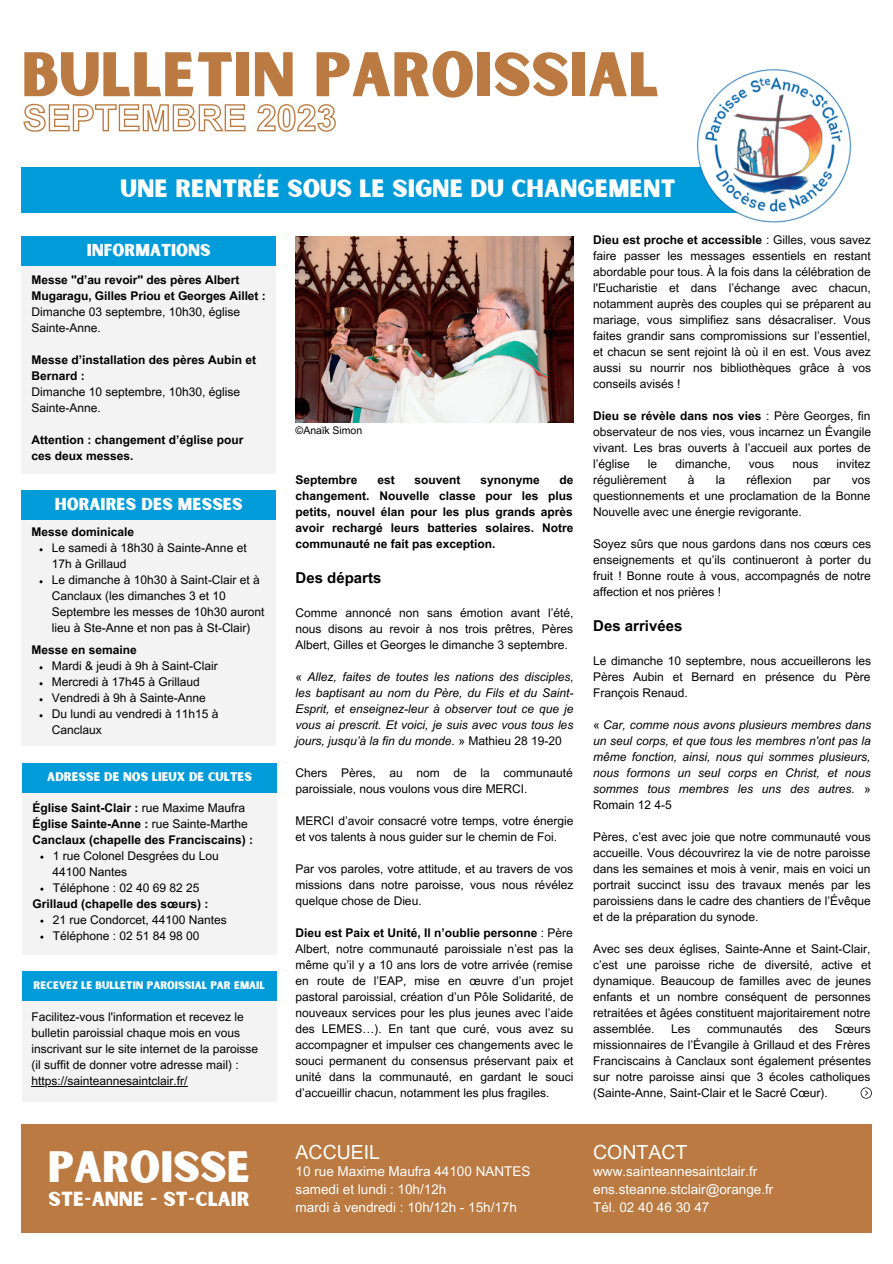
<style>
.page{position:relative;width:893px;height:1264px;background:#fff}
.page>*{position:absolute;margin:0;border:0;box-sizing:border-box;transform-origin:0 0}
.t1{font:60px "Sunborn Sans One";color:#ba7a41}
.t2{font:42px "Sunborn Sans One";color:#fff}
.t3{font:24px "Sunborn Sans One";color:#fff}
.t4{font:19.5px "Sunborn Sans One";color:#fff}
.t5{font:19.5px "Arial MT Pro";color:#fff}
.t6{font:16.5px "Sunborn Sans One";color:#fff}
.t7{font:700 15px "Arial MT Pro";color:#000}
.t8{font:13.5px "Arial MT Pro";color:#fff}
.t9{font:12px/16px "Arial MT Pro";color:#000;text-align:justify}
.t10{font:700 12px/16px "Arial MT Pro";color:#000}
.t11{font:italic 12px/16px "Arial MT Pro";color:#000;text-align:justify}
.t12{font:12px "Sunborn Sans One";color:#fff}
.t13{font:10.5px "Sunborn Sans One";color:#fff}
.t14{font:10.5px "Arial MT Pro";color:#000}
.s1{font-weight:400}
.s2{font-style:normal}
.s3{font-weight:700}
</style>
<div class="page">
<div style="left:21px;top:1124px;width:850px;height:108px;background:#ba7a41"></div>
<div style="left:21px;top:167px;width:753px;height:46px;background:#009cd9"></div>
<img style="left:696px;top:69px;width:156px;height:154px">
<div style="left:21px;top:236px;width:255px;height:30px;background:#009cd9"></div>
<div style="left:21px;top:266px;width:255px;height:207px;background:#f3f3f3"></div>
<div style="left:21px;top:520px;width:255px;height:226px;background:#f3f3f3"></div>
<div style="left:21px;top:490px;width:255px;height:30px;background:#009cd9"></div>
<div style="left:22px;top:1001px;width:254px;height:99px;background:#f3f3f3"></div>
<div style="left:22px;top:971px;width:254px;height:30px;background:#009cd9"></div>
<hr style="left:32px;top:1085px;width:155px;height:1px;background:#000">
<div style="left:22px;top:793px;width:255px;height:161px;background:#f3f3f3"></div>
<div style="left:22px;top:763px;width:255px;height:30px;background:#009cd9"></div>
<svg style="left:23px;top:103px;width:313px;height:29px"></svg>
<svg style="left:860px;top:1087px;width:11px;height:11px"></svg>
<img style="left:295px;top:236px;width:278px;height:186px">
<p class="t1" style="left:21px;top:36px;width:639px">BULLETIN PAROISSIAL</p>
<p class="t3" style="left:121px;top:172px;width:556px">UNE RENTRÉE SOUS LE SIGNE DU CHANGEMENT</p>
<p class="t6" style="left:87px;top:239px;width:125px">INFORMATIONS</p>
<p class="t10" style="left:32px;top:273px;width:236px">Messe "d’au revoir" des pères Albert<br>Mugaragu, Gilles Priou et Georges Aillet :</p>
<p class="t9" style="left:32px;top:305px;width:210px">Dimanche 03 septembre, 10h30, église<br>Sainte-Anne.</p>
<p class="t10" style="left:32px;top:353px;width:226px">Messe d’installation des pères Aubin et<br>Bernard :</p>
<p class="t9" style="left:32px;top:385px;width:210px">Dimanche 10 septembre, 10h30, église<br>Sainte-Anne.</p>
<p class="t10" style="left:32px;top:433px;width:213px">Attention : changement d’église pour ces deux messes.</p>
<p class="t6" style="left:55px;top:493px;width:189px">HORAIRES DES MESSES</p>
<p class="t9" style="left:52px;top:541px;width:196px">Le samedi à 18h30 à Sainte-Anne et<br>17h à Grillaud</p>
<p class="t9" style="left:52px;top:573px;width:214px;text-align:left">Le dimanche à 10h30 à Saint-Clair et à Canclaux (les dimanches 3 et 10<br>Septembre les messes de 10h30 auront lieu à Ste-Anne et non pas à St-Clair)</p>
<p class="t9" style="left:52px;top:659px;width:167px">Mardi &amp; jeudi à 9h à Saint-Clair</p>
<p class="t9" style="left:52px;top:675px;width:149px">Mercredi à 17h45 à Grillaud</p>
<p class="t9" style="left:52px;top:691px;width:155px">Vendredi à 9h à Sainte-Anne</p>
<p class="t9" style="left:52px;top:707px;width:168px">Du lundi au vendredi à 11h15 à<br>Canclaux</p>
<p class="t10" style="left:32px;top:525px;width:104px">Messe dominicale</p>
<p class="t10" style="left:32px;top:643px;width:107px">Messe en semaine</p>
<p class="t12" style="left:47px;top:769px;width:206px">ADRESSE DE NOS LIEUX DE CULTES</p>
<p class="t10" style="left:32px;top:801px;width:214px">Église Saint-Clair : <span class="s1">rue Maxime Maufra</span></p>
<p class="t10" style="left:32px;top:817px;width:217px">Église Sainte-Anne : <span class="s1">rue Sainte-Marthe</span></p>
<p class="t10" style="left:32px;top:833px;width:222px">Canclaux (chapelle des Franciscains) :</p>
<p class="t9" style="left:52px;top:864px;width:76px">44100 Nantes</p>
<p class="t10" style="left:32px;top:896px;width:177px">Grillaud (chapelle des sœurs) :</p>
<p class="t9" style="left:53px;top:848px;width:167px">1 rue Colonel Desgrées du Lou</p>
<p class="t9" style="left:53px;top:880px;width:148px">Téléphone : 02 40 69 82 25</p>
<p class="t9" style="left:53px;top:912px;width:175px">21 rue Condorcet, 44100 Nantes</p>
<p class="t9" style="left:53px;top:928px;width:148px">Téléphone : 02 51 84 98 00</p>
<p class="t13" style="left:33px;top:978px;width:233px">RECEVEZ LE BULLETIN PAROISSIAL PAR EMAIL</p>
<p class="t9" style="left:32px;top:1010px;width:228px;text-align:left">Facilitez-vous l'information et recevez le bulletin paroissial chaque mois en vous inscrivant sur le site internet de la paroisse (il suffit de donner votre adresse mail) : https://sainteannesaintclair.fr/</p>
<p class="t2" style="left:48px;top:1140px;width:204px">PAROISSE</p>
<p class="t4" style="left:49px;top:1186px;width:202px">STE-ANNE - ST-CLAIR</p>
<p class="t14" style="left:295px;top:426px;width:68px">©Anaïk Simon</p>
<p class="t10" style="left:295px;top:473px;width:63px">Septembre</p>
<p class="t10" style="left:377px;top:473px;width:19px">est</p>
<p class="t10" style="left:414px;top:473px;width:47px">souvent</p>
<p class="t10" style="left:480px;top:473px;width:61px">synonyme</p>
<p class="t10" style="left:295px;top:473px;width:279px;text-align:justify;text-indent:264px">de changement. Nouvelle classe pour les plus petits, nouvel élan pour les plus grands après avoir rechargé leurs batteries solaires. Notre communauté ne fait pas exception.</p>
<p class="t7" style="left:295px;top:572px;width:87px">Des départs</p>
<p class="t9" style="left:295px;top:606px;width:279px">Comme annoncé non sans émotion avant l’été, nous disons au revoir à nos trois prêtres, Pères Albert, Gilles et Georges le dimanche 3 septembre.</p>
<p class="t11" style="left:295px;top:670px;width:279px"><span class="s2">«</span> Allez, faites de toutes les nations des disciples, les baptisant au nom du Père, du Fils et du Saint-Esprit, et enseignez-leur à observer tout ce que je vous ai prescrit. Et voici, je suis avec vous tous les jours, jusqu’à la fin du monde. <span class="s2">» Mathieu 28 19-20</span></p>
<p class="t9" style="left:295px;top:766px;width:279px">Chers Pères, au nom de la communauté paroissiale, nous voulons vous dire MERCI.</p>
<p class="t9" style="left:295px;top:814px;width:279px">MERCI d’avoir consacré votre temps, votre énergie et vos talents à nous guider sur le chemin de Foi.</p>
<p class="t9" style="left:295px;top:862px;width:279px">Par vos paroles, votre attitude, et au travers de vos missions dans notre paroisse, vous nous révélez quelque chose de Dieu.</p>
<p class="t9" style="left:295px;top:926px;width:279px"><span class="s3">Dieu est Paix et Unité, Il n’oublie personne</span> : Père Albert, notre communauté paroissiale n’est pas la même qu’il y a 10 ans lors de votre arrivée (remise en route de l’EAP, mise en œuvre d’un projet pastoral paroissial, création d’un Pôle Solidarité, de nouveaux services pour les plus jeunes avec l’aide des LEMES…). En tant que curé, vous avez su accompagner et impulser ces changements avec le souci permanent du consensus préservant paix et unité dans la communauté, en gardant le souci d’accueillir chacun, notamment les plus fragiles.</p>
<p class="t9" style="left:593px;top:233px;width:279px"><span class="s3">Dieu est proche et accessible</span> : Gilles, vous savez faire passer les messages essentiels en restant abordable pour tous. À la fois dans la célébration de l'Eucharistie et dans l’échange avec chacun, notamment auprès des couples qui se préparent au mariage, vous simplifiez sans désacraliser. Vous faites grandir sans compromissions sur l’essentiel, et chacun se sent rejoint là où il en est. Vous avez aussi su nourrir nos bibliothèques grâce à vos conseils avisés !</p>
<p class="t9" style="left:593px;top:409px;width:279px"><span class="s3">Dieu se révèle dans nos vies</span> : Père Georges, fin observateur de nos vies, vous incarnez un Évangile vivant. Les bras ouverts à l’accueil aux portes de l’église</p>
<p class="t9" style="left:648px;top:457px;width:11px">le</p>
<p class="t9" style="left:675px;top:457px;width:57px">dimanche,</p>
<p class="t9" style="left:748px;top:457px;width:27px">vous</p>
<p class="t9" style="left:792px;top:457px;width:27px">nous</p>
<p class="t9" style="left:836px;top:457px;width:35px">invitez</p>
<p class="t9" style="left:593px;top:473px;width:75px">régulièrement</p>
<p class="t9" style="left:687px;top:473px;width:8px">à</p>
<p class="t9" style="left:715px;top:473px;width:11px">la</p>
<p class="t9" style="left:746px;top:473px;width:47px">réflexion</p>
<p class="t9" style="left:813px;top:473px;width:19px">par</p>
<p class="t9" style="left:593px;top:473px;width:279px;text-indent:259px">vos questionnements et une proclamation de la Bonne Nouvelle avec une énergie revigorante.</p>
<p class="t9" style="left:593px;top:537px;width:279px">Soyez sûrs que nous gardons dans nos cœurs ces enseignements et qu’ils continueront à porter du fruit ! Bonne route à vous, accompagnés de notre affection et nos prières !</p>
<p class="t7" style="left:593px;top:620px;width:91px">Des arrivées</p>
<p class="t9" style="left:593px;top:654px;width:279px">Le dimanche 10 septembre, nous accueillerons les Pères Aubin et Bernard en présence du Père François Renaud.</p>
<p class="t11" style="left:593px;top:718px;width:279px"><span class="s2">«</span> Car, comme nous avons plusieurs membres dans un seul corps, et que tous les membres n'ont pas la même fonction, ainsi, nous qui sommes plusieurs, nous formons un seul corps en Christ, et nous sommes tous membres les uns des autres. <span class="s2">» Romain 12 4-5</span></p>
<p class="t9" style="left:593px;top:830px;width:279px">Pères, c’est avec joie que notre communauté vous accueille. Vous découvrirez la vie de notre paroisse dans les semaines et mois à venir, mais en voici un portrait succinct issu des travaux menés par les paroissiens dans le cadre des chantiers de l’Évêque et de la préparation du synode.</p>
<p class="t9" style="left:593px;top:942px;width:279px">Avec ses deux églises, Sainte-Anne et Saint-Clair, c’est une paroisse riche de diversité, active et dynamique. Beaucoup de familles avec de jeunes enfants et un nombre conséquent de personnes retraitées et âgées constituent majoritairement notre assemblée.</p>
<p class="t9" style="left:593px;top:1022px;width:279px;text-indent:242px">Sœurs missionnaires de l’Évangile à Grillaud et des Frères Franciscains à Canclaux sont également présentes sur notre paroisse ainsi que 3 écoles catholiques (Sainte-Anne, Saint-Clair et le Sacré Cœur).</p>
<p class="t9" style="left:671px;top:1022px;width:21px">Les</p>
<p class="t9" style="left:707px;top:1022px;width:77px">communautés</p>
<p class="t9" style="left:798px;top:1022px;width:21px">des</p>
<p class="t5" style="left:295px;top:1144px;width:86px">ACCUEIL</p>
<p class="t8" style="left:295px;top:1166px;width:236px">10 rue Maxime Maufra 44100 NANTES</p>
<p class="t8" style="left:295px;top:1183px;width:152px">samedi et lundi : 10h/12h</p>
<p class="t8" style="left:295px;top:1201px;width:223px">mardi à vendredi : 10h/12h - 15h/17h</p>
<p class="t5" style="left:593px;top:1144px;width:96px">CONTACT</p>
<p class="t8" style="left:593px;top:1166px;width:166px">www.sainteannesaintclair.fr</p>
<p class="t8" style="left:593px;top:1183px;width:182px">ens.steanne.stclair@orange.fr</p>
<p class="t8" style="left:593px;top:1201px;width:118px">Tél. 02 40 46 30 47</p>
</div>
